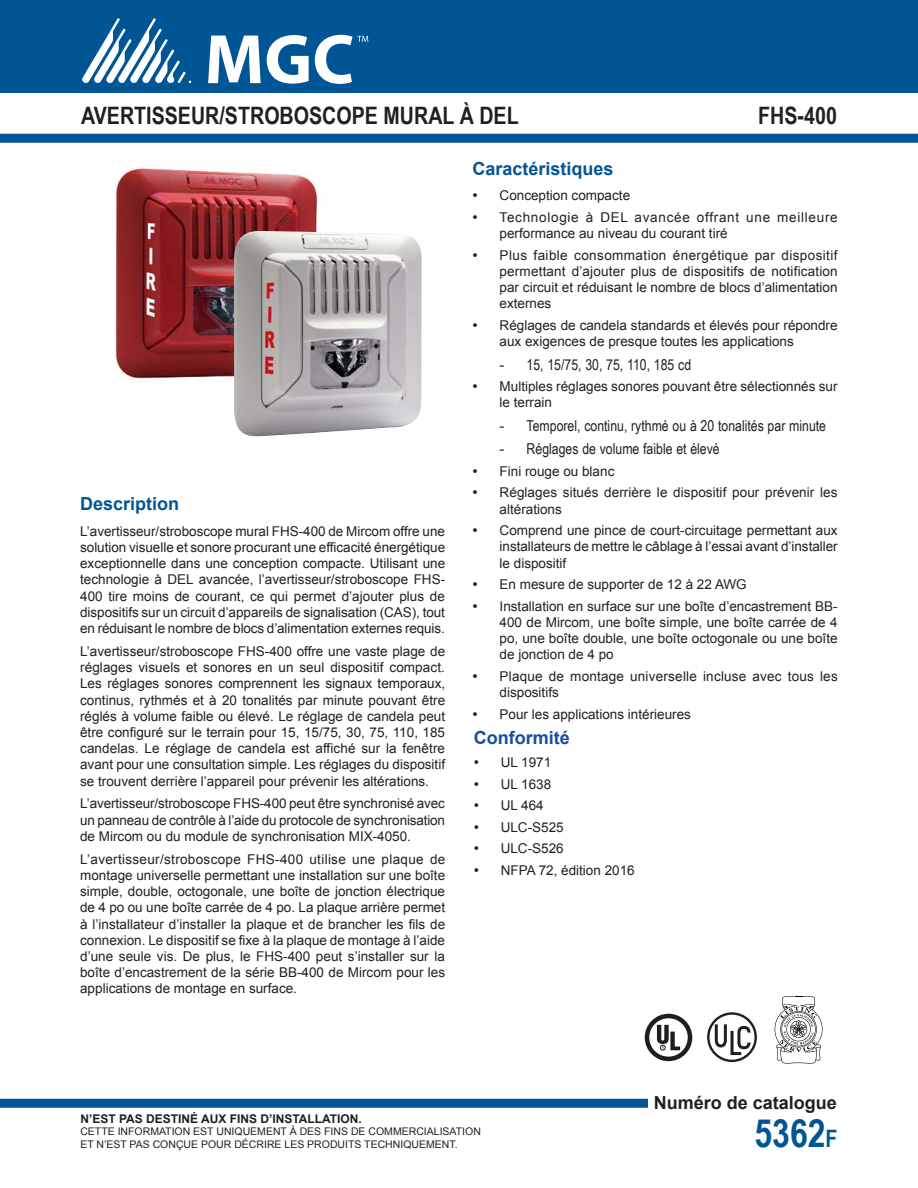
<style>
.page{position:relative;width:918px;height:1188px;background:#fff}
.page>*{position:absolute;margin:0;border:0;box-sizing:border-box;transform-origin:0 0}
.t1{font:700 39px "Arial Narrow";color:#005595}
.t2{font:700 24px "Arial Narrow";color:#231f20}
.t3{font:700 18px "Arial";color:#005595}
.t4{font:700 18px "Arial";color:#231f20}
.t5{font:700 18px "Arial";color:#184ca0}
.t6{font:15px "Arial Narrow";color:#231f20}
.t7{font:13.5px/16.2px "Arial";color:#231f20;text-align:justify}
.t8{font:13.5px/16.2px "Arial";letter-spacing:.05em;color:#231f20}
.t9{font:700 12px "Arial";color:#231f20}
.t10{font:10.5px/12.6px "Arial";color:#231f20}
.s1{font-family:"Times New Roman";font-size:15px}
.s2{font-family:"Arial"}
.s3{font-size:24px}
</style>
<div class="page">
<div style="left:0;top:0;width:918px;height:93px;background:#005595"></div>
<svg style="left:82px;top:18px;width:109px;height:65px"></svg>
<svg style="left:208px;top:36px;width:53px;height:47px"></svg>
<svg style="left:267px;top:35px;width:42px;height:49px"></svg>
<svg style="left:315px;top:35px;width:53px;height:49px"></svg>
<div style="left:0;top:134px;width:918px;height:9px;background:#005595"></div>
<div style="left:0;top:1099px;width:648px;height:9px;background:#005595"></div>
<svg style="left:775px;top:996px;width:47px;height:68px"></svg>
<div style="left:645px;top:1014px;width:47px;height:47px;border:5px solid #211d1e;border-radius:50%"></div>
<svg style="left:657px;top:1025px;width:23px;height:25px"></svg>
<div style="left:707px;top:1012px;width:50px;height:50px;border:2px solid #231f20;border-radius:50%"></div>
<svg style="left:713px;top:1021px;width:40px;height:36px"></svg>
<img style="left:115px;top:168px;width:203px;height:211px">
<img style="left:234px;top:231px;width:188px;height:206px">
<h2 class="t2" style="left:81px;top:107px;width:439px">AVERTISSEUR/STROBOSCOPE MURAL À DEL</h2>
<h2 class="t2" style="left:758px;top:107px;width:80px">FHS-400</h2>
<h3 class="t3" style="left:80px;top:497px;width:101px">Description</h3>
<p class="t7" style="left:80px;top:524px;width:367px">L’avertisseur/stroboscope mural FHS-400 de Mircom offre une solution visuelle et sonore procurant une efficacité énergétique exceptionnelle dans une conception compacte. Utilisant une technologie à DEL avancée, l’avertisseur/stroboscope FHS-400 tire moins de courant, ce qui permet d’ajouter plus de dispositifs sur un circuit d’appareils de signalisation (CAS), tout en réduisant le nombre de blocs d’alimentation externes requis.</p>
<p class="t7" style="left:80px;top:644px;width:367px">L’avertisseur/stroboscope FHS-400 offre une vaste plage de réglages visuels et sonores en un seul dispositif compact.<br>Les réglages sonores comprennent les signaux temporaux, continus, rythmés et à 20 tonalités par minute pouvant être réglés à volume faible ou élevé. Le réglage de candela peut être configuré sur le terrain pour 15, 15/75, 30, 75, 110, 185 candelas. Le réglage de candela est affiché sur la fenêtre avant pour une consultation simple. Les réglages du dispositif se trouvent derrière l’appareil pour prévenir les altérations.</p>
<p class="t7" style="left:80px;top:797px;width:366px">L’avertisseur/stroboscope FHS-400 peut être synchronisé avec un panneau de contrôle à l’aide du protocole de synchronisation de Mircom ou du module de synchronisation MIX-4050.</p>
<p class="t7" style="left:80px;top:852px;width:367px">L’avertisseur/stroboscope FHS-400 utilise une plaque de montage universelle permettant une installation sur une boîte simple, double, octogonale, une boîte de jonction électrique de 4 po ou une boîte carrée de 4 po. La plaque arrière permet à l’installateur d’installer la plaque et de brancher les fils de connexion. Le dispositif se fixe à la plaque de montage à l’aide d’une seule vis. De plus, le FHS-400 peut s’installer sur la boîte d’encastrement de la série BB-400 de Mircom pour les applications de montage en surface.</p>
<h3 class="t3" style="left:473px;top:162px;width:143px">Caractéristiques</h3>
<p class="t7" style="left:473px;top:189px;width:159px"><span class="s1">•</span> Conception compacte</p>
<p class="t8" style="left:500px;top:210px;width:340px;text-indent:-27px"><span class="s1">•</span> Technologie à DEL avancée offrant une meilleure performance au niveau du courant tiré</p>
<p class="t7" style="left:500px;top:248px;width:340px;text-indent:-27px"><span class="s1">•</span> Plus faible consommation énergétique par dispositif permettant d’ajouter plus de dispositifs de notification par circuit et réduisant le nombre de blocs d’alimentation externes</p>
<p class="t7" style="left:500px;top:318px;width:340px;text-indent:-27px"><span class="s1">•</span> Réglages de candela standards et élevés pour répondre aux exigences de presque toutes les applications</p>
<p class="t6" style="left:500px;top:359px;width:193px"><span class="s2">-</span> 15, 15/75, 30, 75, 110, 185 cd</p>
<p class="t7" style="left:500px;top:380px;width:340px;text-indent:-27px"><span class="s1">•</span> Multiples réglages sonores pouvant être sélectionnés sur le terrain</p>
<p class="t6" style="left:500px;top:420px;width:328px"><span class="s2">-</span> Temporel, continu, rythmé ou à 20 tonalités par minute</p>
<p class="t6" style="left:500px;top:443px;width:222px"><span class="s2">-</span> Réglages de volume faible et élevé</p>
<p class="t7" style="left:473px;top:464px;width:143px"><span class="s1">•</span> Fini rouge ou blanc</p>
<p class="t7" style="left:500px;top:486px;width:339px;text-indent:-27px"><span class="s1">•</span> Réglages situés derrière le dispositif pour prévenir les altérations</p>
<p class="t7" style="left:500px;top:524px;width:340px;text-indent:-27px"><span class="s1">•</span> Comprend une pince de court-circuitage permettant aux installateurs de mettre le câblage à l’essai avant d’installer le dispositif</p>
<p class="t7" style="left:473px;top:578px;width:276px"><span class="s1">•</span> En mesure de supporter de 12 à 22 AWG</p>
<p class="t7" style="left:500px;top:599px;width:340px;text-indent:-27px"><span class="s1">•</span> Installation en surface sur une boîte d’encastrement BB-400 de Mircom, une boîte simple, une boîte carrée de 4 po, une boîte double, une boîte octogonale ou une boîte de jonction de 4 po</p>
<p class="t7" style="left:500px;top:669px;width:340px;text-indent:-27px"><span class="s1">•</span> Plaque de montage universelle incluse avec tous les dispositifs</p>
<p class="t7" style="left:473px;top:707px;width:220px"><span class="s1">•</span> Pour les applications intérieures</p>
<h3 class="t5" style="left:474px;top:731px;width:97px">Conformité</h3>
<p class="t7" style="left:474px;top:755px;width:79px"><span class="s1">•</span> UL 1971</p>
<p class="t7" style="left:474px;top:777px;width:79px"><span class="s1">•</span> UL 1638</p>
<p class="t7" style="left:474px;top:799px;width:72px"><span class="s1">•</span> UL 464</p>
<p class="t7" style="left:474px;top:820px;width:92px"><span class="s1">•</span> ULC-S525</p>
<p class="t7" style="left:474px;top:842px;width:92px"><span class="s1">•</span> ULC-S526</p>
<p class="t7" style="left:474px;top:863px;width:163px"><span class="s1">•</span> NFPA 72, édition 2016</p>
<h3 class="t4" style="left:654px;top:1096px;width:185px">Numéro de catalogue</h3>
<p class="t9" style="left:80px;top:1114px;width:283px">N’EST PAS DESTINÉ AUX FINS D’INSTALLATION.</p>
<p class="t10" style="left:80px;top:1126px;width:402px">CETTE INFORMATION EST UNIQUEMENT À DES FINS DE COMMERCIALISATION<br>ET N’EST PAS CONÇUE POUR DÉCRIRE LES PRODUITS TECHNIQUEMENT.</p>
<h1 class="t1" style="left:754px;top:1119px;width:85px">5362<span class="s3">F</span></h1>
</div>
